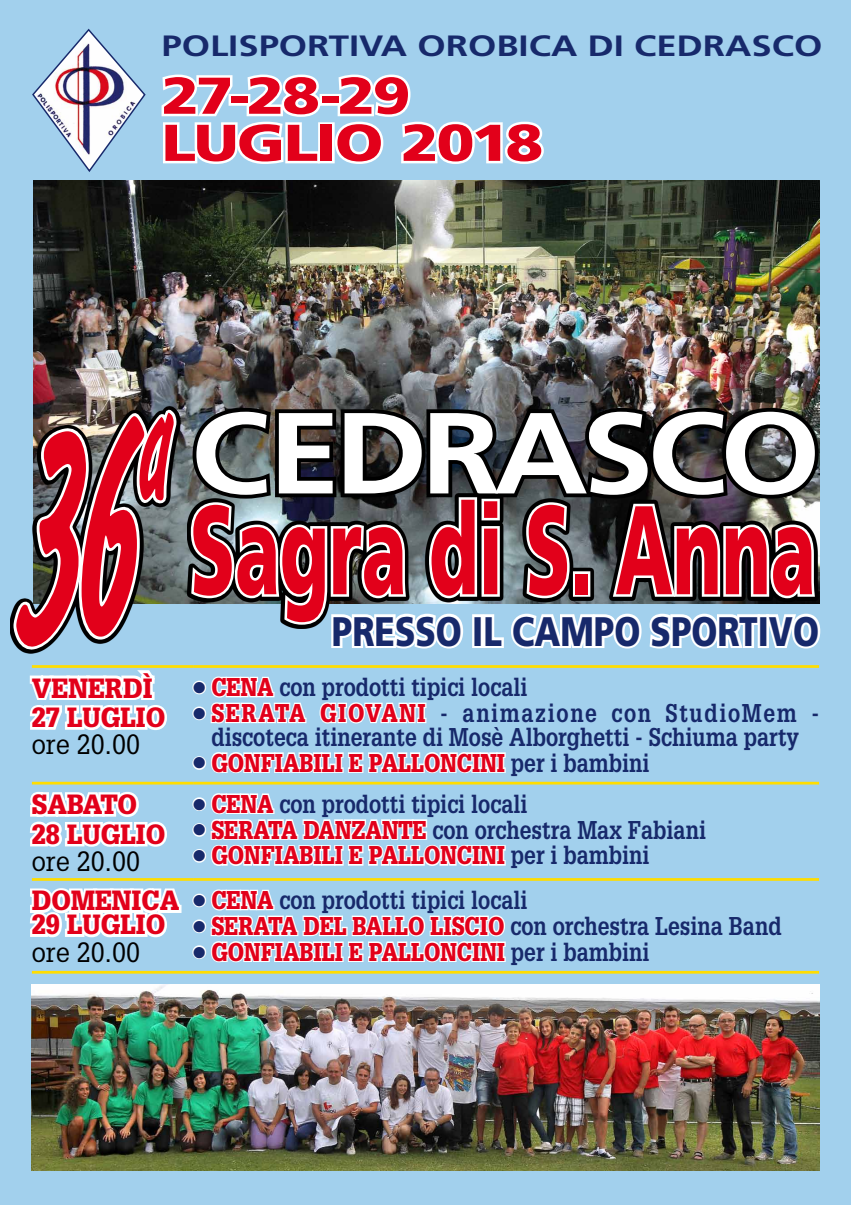
<style>
.page{position:relative;width:851px;height:1205px;background:#fff}
.page>*{position:absolute;margin:0;border:0;box-sizing:border-box;transform-origin:0 0}
.t1{font:900 125.94px "Frutiger";color:#e2001a;scale:.58 1}
.t2{font:700 115.06px "Frutiger";letter-spacing:-.05em;color:#fff;scale:1.13 1}
.t3{font:900 51.69px/47.1px "Frutiger";letter-spacing:-.04em;color:#e2001a;scale:1.2 1}
.t4{font:900 41.25px "Frutiger";color:#17296b;scale:.81 1}
.t5{font:700 29.38px "Frutiger";color:#17296b;scale:1.24 1}
.t6{font:900 27.19px/29.8px "Glypha LT Std";color:#e2001a;scale:.93 1}
.t7{font:27.19px "Glypha LT Std";color:#000;scale:.93 1}
.t8{font:700 25.12px/23.8px "Glypha LT Std";color:#17296b;scale:.84 1}
.t9{font:900 25.12px "Glypha LT Std";color:#e2001a;scale:.84 1}
.s1{font-weight:900;color:#e2001a}
.s2{color:#17296b}
.s3{font-weight:700;color:#17296b}
</style>
<div class="page">
<div style="left:0;top:0;width:850px;height:1205px;background:#a2d0ed"></div>
<img style="left:34px;top:180px;width:785px;height:423px">
<img style="left:32px;top:984px;width:787px;height:186px">
<svg style="left:32px;top:28px;width:114px;height:144px"></svg>
<div style="left:319px;top:94px;width:22px;height:12px;border:5px solid #fff"></div>
<svg style="left:161px;top:74px;width:162px;height:90px"></svg>
<div style="left:318px;top:122px;width:16px;height:41px;border:5px solid #fff"></div>
<svg style="left:332px;top:74px;width:212px;height:90px"></svg>
<hr style="left:32px;top:665px;width:161px;height:3px;background:#fd0">
<hr style="left:193px;top:665px;width:626px;height:3px;background:#fd0">
<hr style="left:32px;top:782px;width:161px;height:2px;background:#fd0">
<hr style="left:193px;top:782px;width:626px;height:2px;background:#fd0">
<hr style="left:32px;top:878px;width:161px;height:3px;background:#fd0">
<hr style="left:193px;top:878px;width:626px;height:3px;background:#fd0">
<hr style="left:32px;top:971px;width:161px;height:2px;background:#fd0">
<hr style="left:193px;top:971px;width:626px;height:2px;background:#fd0">
<svg style="left:29px;top:670px;width:138px;height:60px"></svg>
<svg style="left:192px;top:676px;width:115px;height:48px"></svg>
<svg style="left:319px;top:702px;width:108px;height:22px"></svg>
<svg style="left:192px;top:752px;width:314px;height:22px"></svg>
<svg style="left:30px;top:792px;width:137px;height:55px"></svg>
<svg style="left:192px;top:793px;width:314px;height:73px"></svg>
<svg style="left:30px;top:888px;width:152px;height:50px;background:#f0f7fc"></svg>
<svg style="left:192px;top:889px;width:314px;height:74px"></svg>
<svg style="left:187px;top:404px;width:634px;height:245px;background:#606669"></svg>
<svg style="left:11px;top:405px;width:168px;height:249px"></svg>
<p class="t5" style="left:161px;top:28px;width:534px">POLISPORTIVA OROBICA DI CEDRASCO</p>
<h3 class="t3" style="left:161px;top:71px;width:320px">27-28-29<br>LUGLIO 2018</h3>
<p class="t6" style="left:32px;top:673px;width:145px">VENERDÌ<br>27 LUGLIO</p>
<p class="t7" style="left:32px;top:728px;width:118px">ore 20.00</p>
<p class="t6" style="left:32px;top:789px;width:145px">SABATO<br>28 LUGLIO</p>
<p class="t7" style="left:32px;top:845px;width:118px">ore 20.00</p>
<p class="t6" style="left:32px;top:889px;width:160px;line-height:24px">DOMENICA<br>29 LUGLIO</p>
<p class="t7" style="left:32px;top:935px;width:118px">ore 20.00</p>
<h2 class="t2" style="left:190px;top:386px;width:559px">CEDRASCO</h2>
<h1 class="t1" style="left:190px;top:474px;width:1079px">SAGRA DI S. ANNA</h1>
<h3 class="t4" style="left:332px;top:606px;width:603px">PRESSO IL CAMPO SPORTIVO</h3>
<p class="t8" style="left:193px;top:674px;width:399px">● <span class="s1">CENA</span> con prodotti tipici locali</p>
<p class="t9" style="left:193px;top:698px;width:171px"><span class="s2">●</span> SERATA GIOV</p>
<p class="t8" style="left:211px;top:700px;width:725px;text-indent:170px"><span class="s1">ANI</span> - animazione con StudioMem - discoteca itinerante di Mosè Alborghetti - Schiuma party</p>
<p class="t9" style="left:193px;top:747px;width:544px"><span class="s2">●</span> GONFIABILI E PALLONCINI <span class="s3">per i bambini</span></p>
<p class="t8" style="left:193px;top:791px;width:399px">● <span class="s1">CENA</span> con prodotti tipici locali</p>
<p class="t8" style="left:193px;top:817px;width:612px">● <span class="s1">SERATA DANZANTE</span> con orchestra Max Fabiani</p>
<p class="t9" style="left:193px;top:840px;width:544px"><span class="s2">●</span> GONFIABILI E PALLONCINI <span class="s3">per i bambini</span></p>
<p class="t8" style="left:193px;top:887px;width:399px">● <span class="s1">CENA</span> con prodotti tipici locali</p>
<p class="t9" style="left:193px;top:910px;width:243px"><span class="s2">●</span> SERATA DEL BALLO</p>
<p class="t9" style="left:430px;top:910px;width:16px">LISCIO</p>
<p class="t8" style="left:510px;top:913px;width:324px">con orchestra Lesina Band</p>
<p class="t9" style="left:193px;top:936px;width:544px"><span class="s2">●</span> GONFIABILI E PALLONCINI <span class="s3">per i bambini</span></p>
</div>
